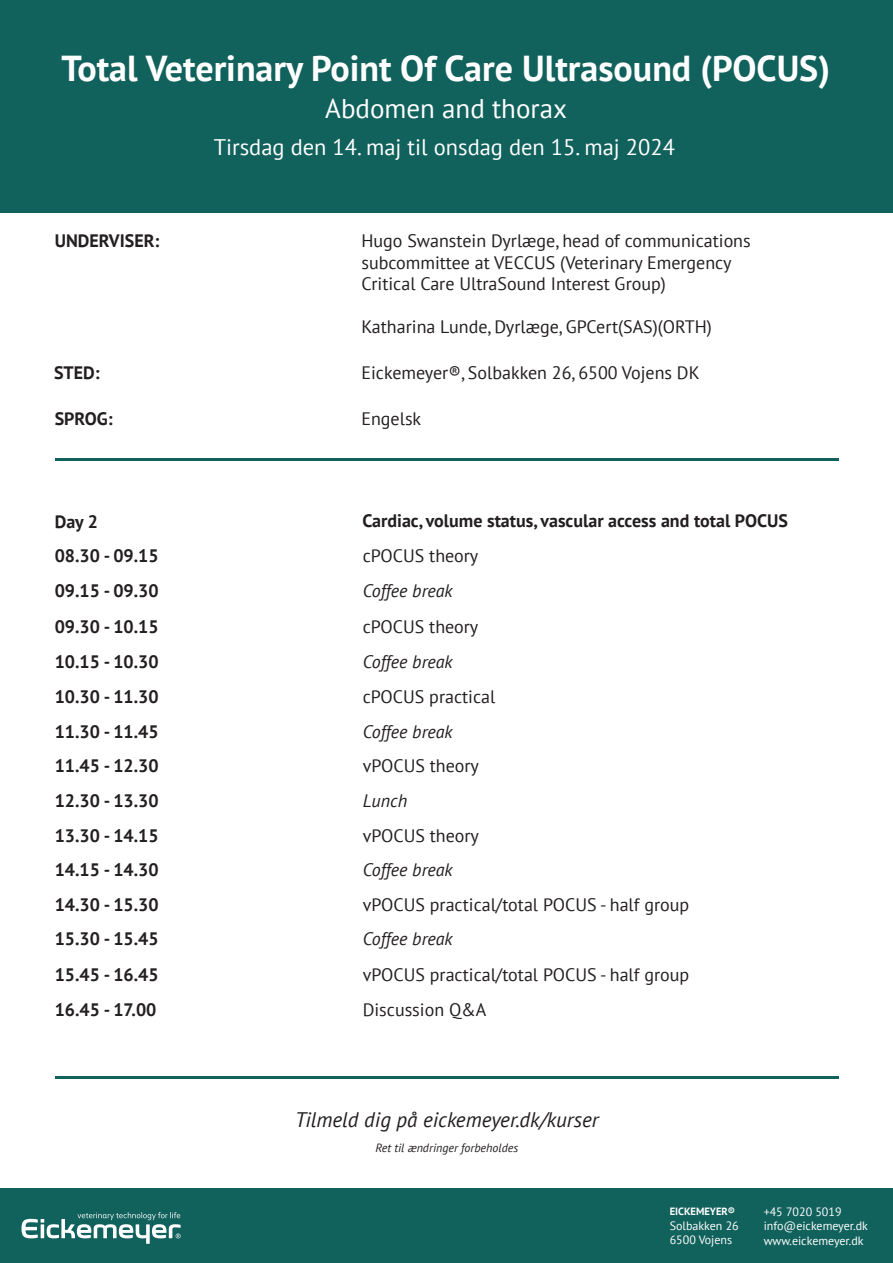
<style>
.page{position:relative;width:893px;height:1263px;background:#fff}
.page>*{position:absolute;margin:0;border:0;box-sizing:border-box;transform-origin:0 0}
.t1{font:700 36px "PT Sans";color:#fff}
.t2{font:27px "PT Sans";color:#fff}
.t3{font:22.5px "PT Sans";color:#fff}
.t4{font:italic 21px "PT Sans";color:#231f20}
.t5{font:18px "PT Sans";color:#231f20}
.t6{font:700 18px "PT Sans";color:#231f20}
.t7{font:italic 18px "PT Sans";color:#231f20}
.t8{font:12px "PT Sans";color:#fff}
.t9{font:italic 12px "PT Sans";color:#231f20}
.t10{font:700 10.5px "PT Sans";color:#fff}
</style>
<div class="page">
<div style="left:0;top:0;width:893px;height:213px;background:#11615c"></div>
<hr style="left:55px;top:458px;width:783px;height:3px;background:#11615c">
<div style="left:0;top:1188px;width:893px;height:75px;background:#11615c"></div>
<hr style="left:55px;top:1076px;width:783px;height:3px;background:#11615c">
<svg style="left:22px;top:1212px;width:159px;height:32px"></svg>
<p class="t1" style="left:61px;top:44px;width:770px">Total Veterinary Point Of Care Ultrasound (POCUS)</p>
<p class="t2" style="left:325px;top:91px;width:243px">Abdomen and thorax</p>
<p class="t3" style="left:214px;top:133px;width:463px">Tirsdag den 14. maj til onsdag den 15. maj 2024</p>
<p class="t6" style="left:55px;top:229px;width:106px">UNDERVISER:</p>
<p class="t6" style="left:54px;top:361px;width:47px">STED:</p>
<p class="t6" style="left:55px;top:407px;width:59px">SPROG:</p>
<p class="t5" style="left:361px;top:229px;width:391px">Hugo Swanstein Dyrlæge, head of communications</p>
<p class="t5" style="left:361px;top:251px;width:372px">subcommittee at VECCUS (Veterinary Emergency</p>
<p class="t5" style="left:361px;top:272px;width:306px">Critical Care UltraSound Interest Group)</p>
<p class="t5" style="left:361px;top:316px;width:352px">Katharina Lunde, Dyrlæge, GPCert(SAS)(ORTH)</p>
<p class="t5" style="left:361px;top:361px;width:340px">Eickemeyer®, Solbakken 26, 6500 Vojens DK</p>
<p class="t5" style="left:361px;top:407px;width:61px">Engelsk</p>
<p class="t6" style="left:55px;top:509px;width:45px">Day 2</p>
<p class="t6" style="left:362px;top:509px;width:427px">Cardiac, volume status, vascular access and total POCUS</p>
<p class="t6" style="left:55px;top:544px;width:105px">08.30 - 09.15</p>
<p class="t5" style="left:363px;top:544px;width:117px">cPOCUS theory</p>
<p class="t6" style="left:55px;top:579px;width:105px">09.15 - 09.30</p>
<p class="t7" style="left:363px;top:579px;width:91px">Coffee break</p>
<p class="t6" style="left:55px;top:614px;width:105px">09.30 - 10.15</p>
<p class="t5" style="left:363px;top:615px;width:117px">cPOCUS theory</p>
<p class="t6" style="left:55px;top:649px;width:105px">10.15 - 10.30</p>
<p class="t7" style="left:363px;top:650px;width:91px">Coffee break</p>
<p class="t6" style="left:55px;top:685px;width:105px">10.30 - 11.30</p>
<p class="t5" style="left:363px;top:685px;width:134px">cPOCUS practical</p>
<p class="t6" style="left:55px;top:720px;width:105px">11.30 - 11.45</p>
<p class="t7" style="left:363px;top:720px;width:91px">Coffee break</p>
<p class="t6" style="left:55px;top:754px;width:105px">11.45 - 12.30</p>
<p class="t5" style="left:363px;top:754px;width:118px">vPOCUS theory</p>
<p class="t6" style="left:55px;top:788px;width:105px">12.30 - 13.30</p>
<p class="t7" style="left:363px;top:789px;width:46px">Lunch</p>
<p class="t6" style="left:55px;top:823px;width:105px">13.30 - 14.15</p>
<p class="t5" style="left:363px;top:824px;width:118px">vPOCUS theory</p>
<p class="t6" style="left:55px;top:858px;width:105px">14.15 - 14.30</p>
<p class="t7" style="left:363px;top:858px;width:91px">Coffee break</p>
<p class="t6" style="left:55px;top:892px;width:105px">14.30 - 15.30</p>
<p class="t5" style="left:363px;top:893px;width:328px">vPOCUS practical/total POCUS - half group</p>
<p class="t6" style="left:55px;top:927px;width:105px">15.30 - 15.45</p>
<p class="t7" style="left:363px;top:927px;width:91px">Coffee break</p>
<p class="t6" style="left:55px;top:962px;width:105px">15.45 - 16.45</p>
<p class="t5" style="left:363px;top:963px;width:328px">vPOCUS practical/total POCUS - half group</p>
<p class="t6" style="left:55px;top:998px;width:103px">16.45 - 17.00</p>
<p class="t5" style="left:363px;top:998px;width:125px">Discussion Q&amp;A</p>
<p class="t4" style="left:295px;top:1106px;width:305px">Tilmeld dig på eickemeyer.dk/kurser</p>
<p class="t9" style="left:376px;top:1140px;width:144px">Ret til ændringer forbeholdes</p>
<p class="t10" style="left:670px;top:1204px;width:67px">EICKEMEYER®</p>
<p class="t8" style="left:670px;top:1218px;width:71px">Solbakken 26</p>
<p class="t8" style="left:670px;top:1232px;width:64px">6500 Vojens</p>
<p class="t8" style="left:764px;top:1204px;width:79px">+45 7020 5019</p>
<p class="t8" style="left:764px;top:1218px;width:106px">info@eickemeyer.dk</p>
<p class="t8" style="left:764px;top:1233px;width:101px">www.eickemeyer.dk</p>
</div>
